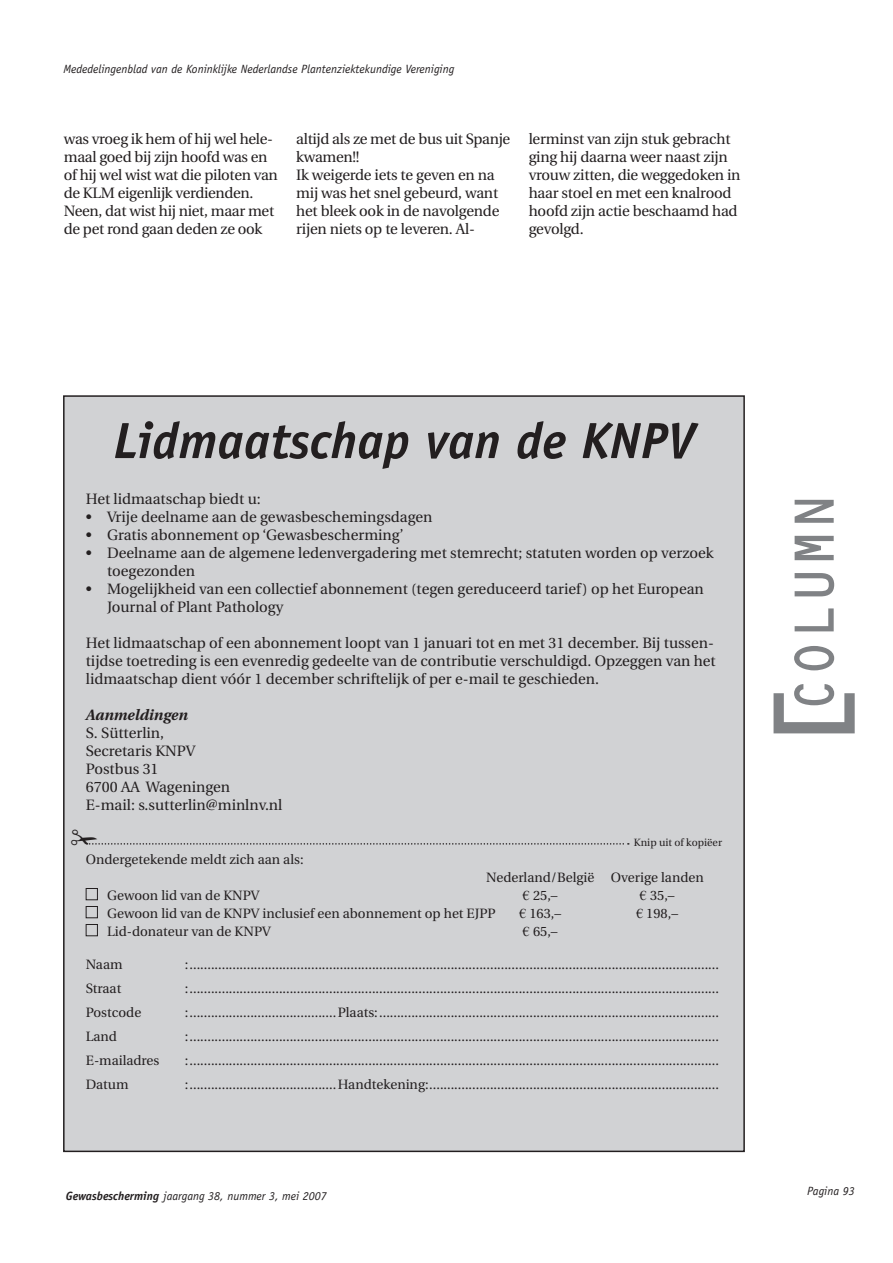
<style>
.page{position:relative;width:893px;height:1263px;background:#fff}
.page>*{position:absolute;margin:0;border:0;box-sizing:border-box;transform-origin:0 0}
.t1{font:109.5px "OCR C Regular";color:#808285}
.t2{font:57.6px "OCR C Regular";color:#808285;scale:.88 1}
.t3{font:italic 700 51px "Officina Sans";color:#231f20}
.t4{font:15px/18px "Utopia";letter-spacing:-.015em;color:#231f20}
.t5{font:italic 700 15px "Utopia";color:#231f20}
.t6{font:13.5px "Utopia";color:#231f20}
.t7{font:italic 12px "Officina Sans";color:#231f20}
.t8{font:10.5px "Utopia";color:#231f20}
.s1{font-family:"Times New Roman"}
.s2{font-weight:700}
</style>
<div class="page">
<div style="left:64px;top:396px;width:680px;height:755px;background:#d1d2d4"></div>
<div style="left:86px;top:888px;width:12px;height:12px;border:1px solid #231f20"></div>
<div style="left:86px;top:906px;width:12px;height:12px;border:1px solid #231f20"></div>
<div style="left:86px;top:924px;width:12px;height:12px;border:1px solid #231f20"></div>
<svg style="left:86px;top:843px;width:543px;height:2px"></svg>
<p class="t7" style="left:63px;top:62px;width:392px">Mededelingenblad van de Koninklijke Nederlandse Plantenziektekundige Vereniging</p>
<p class="t4" style="left:64px;top:130px;width:216px">was vroeg ik hem of hij wel hele&shy;maal goed bij zijn hoofd was en of hij wel wist wat die piloten van de KLM eigenlijk verdienden.<br>Neen, dat wist hij niet, maar met de pet rond gaan deden ze ook</p>
<p class="t4" style="left:296px;top:130px;width:216px">altijd als ze met de bus uit Spanje kwamen!!<br>Ik weigerde iets te geven en na mij was het snel gebeurd, want het bleek ook in de navolgende rijen niets op te leveren. Al-</p>
<p class="t4" style="left:529px;top:130px;width:213px">lerminst van zijn stuk gebracht ging hij daarna weer naast zijn vrouw zitten, die weggedoken in haar stoel en met een knalrood hoofd zijn actie beschaamd had gevolgd.</p>
<h3 class="t3" style="left:113px;top:410px;width:583px">Lidmaatschap van de KNPV</h3>
<p class="t4" style="left:86px;top:490px;width:177px">Het lidmaatschap biedt u:</p>
<p class="t4" style="left:86px;top:508px;width:348px">• Vrije deelname aan de gewasbeschemingsdagen</p>
<p class="t4" style="left:86px;top:526px;width:319px">• Gratis abonnement op ‘Gewasbescherming’</p>
<p class="t4" style="left:107px;top:544px;width:608px;text-indent:-21px">• Deelname aan de algemene ledenvergadering met stemrecht; statuten worden op verzoek toegezonden</p>
<p class="t4" style="left:107px;top:580px;width:598px;text-indent:-21px">• Mogelijkheid van een collectief abonnement (tegen gereduceerd tarief) op het European<br>Journal of Plant Pathology</p>
<p class="t4" style="left:86px;top:634px;width:631px;text-align:justify">Het lidmaatschap of een abonnement loopt van 1 januari tot en met 31 december. Bij tussen&shy;tijdse toetreding is een evenredig gedeelte van de contributie verschuldigd. Opzeggen van het lidmaatschap dient vóór 1 december schriftelijk of per e-mail te geschieden.</p>
<p class="t5" style="left:86px;top:706px;width:104px">Aanmeldingen</p>
<p class="t4" style="left:86px;top:724px;width:198px">S. Sütterlin,<br>Secretaris KNPV<br>Postbus 31<br>6700 AA Wageningen<br>E-mail: s.sutterlin@minlnv.nl</p>
<p class="t8" style="left:634px;top:837px;width:90px">Knip uit of kopiëer</p>
<p class="t6" style="left:86px;top:852px;width:219px">Ondergetekende meldt zich aan als:</p>
<p class="t6" style="left:486px;top:870px;width:219px">Nederland/België Overige landen</p>
<p class="t6" style="left:107px;top:888px;width:154px">Gewoon lid van de KNPV</p>
<p class="t6" style="left:523px;top:888px;width:36px"><span class="s1">€</span> 25,–</p>
<p class="t6" style="left:640px;top:888px;width:36px"><span class="s1">€</span> 35,–</p>
<p class="t6" style="left:107px;top:906px;width:390px">Gewoon lid van de KNPV inclusief een abonnement op het EJPP</p>
<p class="t6" style="left:519px;top:906px;width:43px"><span class="s1">€</span> 163,–</p>
<p class="t6" style="left:637px;top:906px;width:43px"><span class="s1">€</span> 198,–</p>
<p class="t6" style="left:107px;top:924px;width:165px">Lid-donateur van de KNPV</p>
<p class="t6" style="left:523px;top:924px;width:36px"><span class="s1">€</span> 65,–</p>
<p class="t6" style="left:86px;top:957px;width:38px">Naam</p>
<p class="t6" style="left:185px;top:957px;width:536px">:....................................................................................................................................................</p>
<p class="t6" style="left:86px;top:981px;width:37px">Straat</p>
<p class="t6" style="left:185px;top:981px;width:536px">:....................................................................................................................................................</p>
<p class="t6" style="left:86px;top:1005px;width:57px">Postcode</p>
<p class="t6" style="left:185px;top:1005px;width:536px">:.........................................Plaats:...............................................................................................</p>
<p class="t6" style="left:86px;top:1029px;width:33px">Land</p>
<p class="t6" style="left:185px;top:1029px;width:536px">:....................................................................................................................................................</p>
<p class="t6" style="left:86px;top:1053px;width:75px">E-mailadres</p>
<p class="t6" style="left:185px;top:1053px;width:536px">:....................................................................................................................................................</p>
<p class="t6" style="left:86px;top:1077px;width:44px">Datum</p>
<p class="t6" style="left:185px;top:1077px;width:536px">:.........................................Handtekening:.................................................................................</p>
<p class="t7" style="left:66px;top:1189px;width:262px"><span class="s2">Gewasbescherming</span> jaargang 38, nummer 3, mei 2007</p>
<h2 class="t2" style="left:788px;top:713px;width:252px;rotate:-90deg">COLUMN</h2>
<h1 class="t1" style="left:767px;top:753px;width:80px;rotate:-90deg">[</h1>
<p class="t7" style="left:807px;top:1184px;width:49px">Pagina 93</p>
</div>
